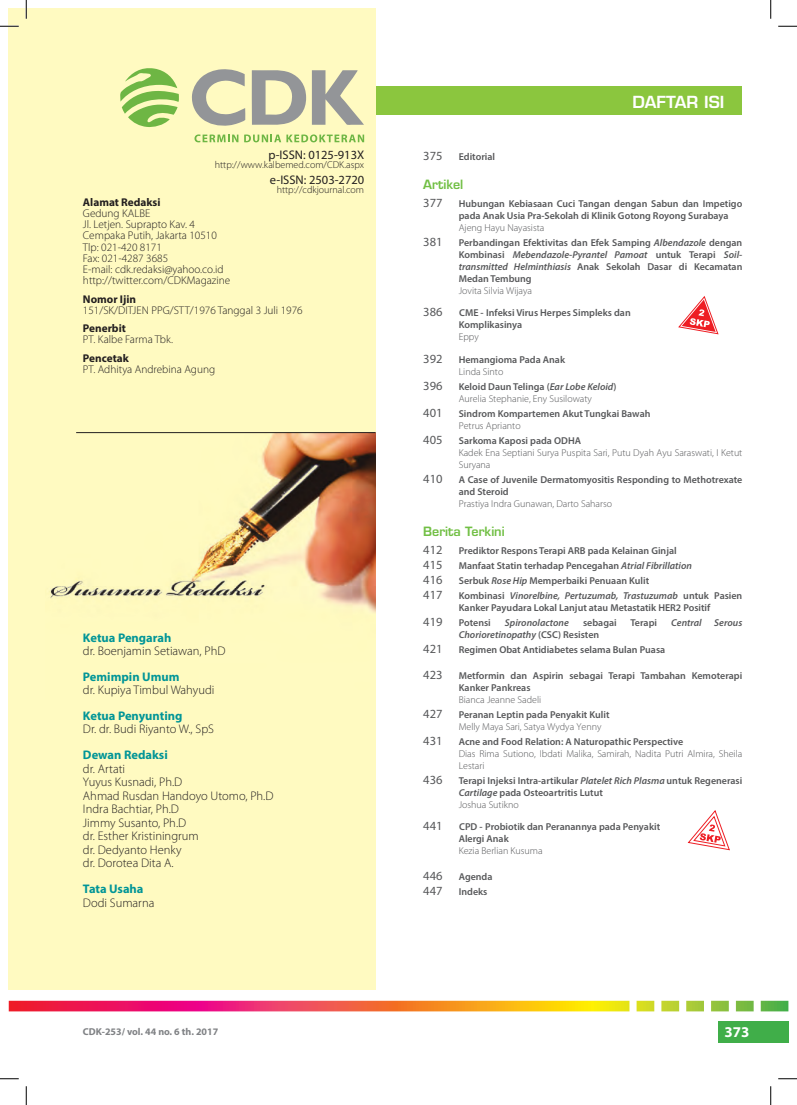
<style>
.page{position:relative;width:797px;height:1105px;background:#fff}
.page>*{position:absolute;margin:0;border:0;box-sizing:border-box;transform-origin:0 0}
.t1{font:600 16.25px "Eurostile LT Std";color:#fff}
.template-pgnumber-ri{font:700 15px "Myriad Pro";color:#fff}
.t2{font:300 12.5px/13.5px "Myriad Pro";color:#231f20}
.cover-di-artikel-jud{font:12.5px "Myriad Pro";color:#57585a}
.t3{font:700 12.5px "Myriad Pro";color:#009597}
.t4{font:12.5px "Myriad Pro";color:#231f20}
.cover-di-artikel-H1{font:600 12.5px "Eurostile LT Std";color:#71bf44}
.t5{font:300 11.25px/11.2px "Myriad Pro";color:#231f20}
.t6{font:700 11.25px "Myriad Pro";color:#231f20}
.cover-di-artikel-jud-2{font:600 10px/12px "Myriad Pro";color:#57585a}
.cover-di-artikel-nam{font:300 10px/12px "Myriad Pro";color:#57585a}
.cover-di-artikel-jud-3{font:italic 600 10px "Myriad Pro";color:#57585a}
.t7{font:300 10px "Myriad Pro";color:#231f20}
.t8{font:700 10px "Myriad Pro";color:#808285}
.s1{font-style:italic}
.s2{font-style:normal}
</style>
<div class="page">
<div style="left:717px;top:1021px;width:71px;height:22px;background:#40ae49"></div>
<svg style="left:9px;top:1001px;width:779px;height:10px"></svg>
<div style="left:375px;top:86px;width:367px;height:28px;background:#8bc63e"></div>
<div style="left:9px;top:9px;width:366px;height:981px;background:#fffac1"></div>
<img style="left:49px;top:433px;width:326px;height:180px">
<hr style="left:76px;top:432px;width:299px;height:1px;background:#231f20">
<svg style="left:192px;top:69px;width:53px;height:57px"></svg>
<svg style="left:312px;top:70px;width:52px;height:55px"></svg>
<svg style="left:252px;top:70px;width:54px;height:55px"></svg>
<svg style="left:194px;top:134px;width:44px;height:8px"></svg>
<svg style="left:244px;top:134px;width:120px;height:8px"></svg>
<svg style="left:120px;top:68px;width:59px;height:59px"></svg>
<svg style="left:687px;top:810px;width:43px;height:40px"></svg>
<svg style="left:678px;top:296px;width:40px;height:38px"></svg>
<svg style="left:0;top:25px;width:19px;height:2px"></svg>
<svg style="left:778px;top:25px;width:19px;height:2px"></svg>
<svg style="left:0;top:1078px;width:19px;height:1px"></svg>
<svg style="left:778px;top:1078px;width:19px;height:1px"></svg>
<svg style="left:25px;top:0;width:2px;height:19px"></svg>
<svg style="left:25px;top:1086px;width:2px;height:19px"></svg>
<svg style="left:770px;top:0;width:1px;height:19px"></svg>
<svg style="left:770px;top:1086px;width:1px;height:19px"></svg>
<p class="t4" style="left:268px;top:147px;width:97px">p-ISSN: 0125-913X</p>
<p class="t7" style="left:215px;top:159px;width:151px">http://www.kalbemed.com/CDK.aspx</p>
<p class="t4" style="left:270px;top:172px;width:96px">e-ISSN: 2503-2720</p>
<p class="t7" style="left:277px;top:184px;width:89px">http://cdkjournal.com</p>
<p class="t6" style="left:83px;top:194px;width:79px">Alamat Redaksi</p>
<p class="t5" style="left:83px;top:208px;width:149px">Gedung KALBE<br>Jl. Letjen. Suprapto Kav. 4<br>Cempaka Putih, Jakarta 10510<br>Tlp: 021-420 8171<br>Fax: 021-4287 3685<br>E-mail: cdk.redaksi@yahoo.co.id http://twitter.com/CDKMagazine</p>
<p class="t6" style="left:83px;top:291px;width:55px">Nomor Ijin</p>
<p class="t5" style="left:83px;top:305px;width:221px">151/SK/DITJEN PPG/STT/1976 Tanggal 3 Juli 1976</p>
<p class="t6" style="left:83px;top:321px;width:44px">Penerbit</p>
<p class="t5" style="left:83px;top:334px;width:92px">PT. Kalbe Farma Tbk.</p>
<p class="t6" style="left:83px;top:351px;width:47px">Pencetak</p>
<p class="t5" style="left:83px;top:364px;width:134px">PT. Adhitya Andrebina Agung</p>
<p class="t3" style="left:83px;top:629px;width:90px">Ketua Pengarah</p>
<p class="t2" style="left:83px;top:644px;width:144px">dr. Boenjamin Setiawan, PhD</p>
<p class="t3" style="left:83px;top:668px;width:98px">Pemimpin Umum</p>
<p class="t2" style="left:83px;top:684px;width:133px">dr. Kupiya Timbul Wahyudi</p>
<p class="t3" style="left:83px;top:707px;width:101px">Ketua Penyunting</p>
<p class="t2" style="left:83px;top:723px;width:132px">Dr. dr. Budi Riyanto W., SpS</p>
<p class="t3" style="left:83px;top:747px;width:86px">Dewan Redaksi</p>
<p class="t2" style="left:83px;top:762px;width:192px">dr. Artati<br>Yuyus Kusnadi, Ph.D<br>Ahmad Rusdan Handoyo Utomo, Ph.D<br>Indra Bachtiar, Ph.D<br>Jimmy Susanto, Ph.D<br>dr. Esther Kristiningrum<br>dr. Dedyanto Henky<br>dr. Dorotea Dita A.</p>
<p class="t3" style="left:83px;top:881px;width:62px">Tata Usaha</p>
<p class="t2" style="left:83px;top:896px;width:73px">Dodi Sumarna</p>
<h1 class="t1" style="left:632px;top:92px;width:94px">DAFTAR ISI</h1>
<p class="cover-di-artikel-jud" style="left:423px;top:148px;width:21px">375</p>
<p class="cover-di-artikel-jud-2" style="left:459px;top:150px;width:38px">Editorial</p>
<p class="cover-di-artikel-H1" style="left:423px;top:176px;width:42px">Artikel</p>
<p class="cover-di-artikel-jud" style="left:423px;top:195px;width:21px">377</p>
<p class="cover-di-artikel-jud-2" style="left:459px;top:198px;width:285px">Hubungan Kebiasaan Cuci Tangan dengan Sabun dan Impetigo pada Anak Usia Pra-Sekolah di Klinik Gotong Royong Surabaya</p>
<p class="cover-di-artikel-nam" style="left:459px;top:222px;width:87px">Ajeng Hayu Nayasista</p>
<p class="cover-di-artikel-jud" style="left:423px;top:234px;width:21px">381</p>
<p class="cover-di-artikel-jud-2" style="left:459px;top:237px;width:285px;text-align:justify">Perbandingan Efektivitas dan Efek Samping <span class="s1">Albendazole</span> dengan Kombinasi <span class="s1">Mebendazole-Pyrantel Pamoat</span> untuk Terapi <span class="s1">Soil&shy;transmitted Helminthiasis</span> Anak Sekolah Dasar di Kecamatan Medan Tembung</p>
<p class="cover-di-artikel-nam" style="left:459px;top:285px;width:75px">Jovita Silvia Wijaya</p>
<p class="cover-di-artikel-jud" style="left:423px;top:305px;width:21px">386</p>
<p class="cover-di-artikel-jud-2" style="left:459px;top:307px;width:173px">CME - Infeksi Virus Herpes Simpleks dan<br>Komplikasinya</p>
<p class="cover-di-artikel-nam" style="left:459px;top:331px;width:22px">Eppy</p>
<p class="cover-di-artikel-jud" style="left:423px;top:351px;width:21px">392</p>
<p class="cover-di-artikel-jud-2" style="left:459px;top:353px;width:108px">Hemangioma Pada Anak</p>
<p class="cover-di-artikel-nam" style="left:459px;top:365px;width:46px">Linda Sinto</p>
<p class="cover-di-artikel-jud" style="left:423px;top:378px;width:21px">396</p>
<p class="cover-di-artikel-jud-2" style="left:459px;top:380px;width:159px">Keloid Daun Telinga (<span class="s1">Ear Lobe Keloid</span>)</p>
<p class="cover-di-artikel-nam" style="left:459px;top:392px;width:135px">Aurelia Stephanie, Eny Susilowaty</p>
<p class="cover-di-artikel-jud" style="left:423px;top:405px;width:21px">401</p>
<p class="cover-di-artikel-jud-2" style="left:459px;top:407px;width:193px">Sindrom Kompartemen Akut Tungkai Bawah</p>
<p class="cover-di-artikel-nam" style="left:459px;top:419px;width:63px">Petrus Aprianto</p>
<p class="cover-di-artikel-jud" style="left:423px;top:432px;width:21px">405</p>
<p class="cover-di-artikel-jud-2" style="left:459px;top:434px;width:124px">Sarkoma Kaposi pada ODHA</p>
<p class="cover-di-artikel-nam" style="left:459px;top:446px;width:285px">Kadek Ena Septiani Surya Puspita Sari, Putu Dyah Ayu Saraswati, I Ketut<br>Suryana</p>
<p class="cover-di-artikel-jud" style="left:423px;top:471px;width:21px">410</p>
<p class="cover-di-artikel-jud-2" style="left:459px;top:473px;width:285px">A Case of Juvenile Dermatomyositis Responding to Methotrexate and Steroid</p>
<p class="cover-di-artikel-nam" style="left:459px;top:497px;width:155px">Prastiya Indra Gunawan, Darto Saharso</p>
<p class="cover-di-artikel-H1" style="left:423px;top:523px;width:83px">Berita Terkini</p>
<p class="cover-di-artikel-jud" style="left:423px;top:542px;width:21px">412</p>
<p class="cover-di-artikel-jud-2" style="left:459px;top:545px;width:219px">Prediktor Respons Terapi ARB pada Kelainan Ginjal</p>
<p class="cover-di-artikel-jud" style="left:423px;top:557px;width:21px">415</p>
<p class="cover-di-artikel-jud-2" style="left:459px;top:560px;width:235px">Manfaat Statin terhadap Pencegahan <span class="s1">Atrial Fibrillation</span></p>
<p class="cover-di-artikel-jud" style="left:423px;top:572px;width:21px">416</p>
<p class="cover-di-artikel-jud-2" style="left:459px;top:575px;width:192px">Serbuk <span class="s1">Rose Hip</span> Memperbaiki Penuaan Kulit</p>
<p class="cover-di-artikel-jud" style="left:423px;top:587px;width:21px">417</p>
<p class="cover-di-artikel-jud-2" style="left:459px;top:590px;width:285px">Kombinasi <span class="s1">Vinorelbine, Pertuzumab, Trastuzumab</span> untuk Pasien<br>Kanker Payudara Lokal Lanjut atau Metastatik HER2 Positif</p>
<p class="cover-di-artikel-jud" style="left:423px;top:614px;width:21px">419</p>
<p class="cover-di-artikel-jud-2" style="left:459px;top:617px;width:34px">Potensi</p>
<p class="cover-di-artikel-jud-3" style="left:505px;top:617px;width:65px">Spironolactone</p>
<p class="cover-di-artikel-jud-2" style="left:583px;top:617px;width:35px">sebagai</p>
<p class="cover-di-artikel-jud-2" style="left:630px;top:617px;width:28px">Terapi</p>
<p class="cover-di-artikel-jud-3" style="left:671px;top:617px;width:32px">Central</p>
<p class="cover-di-artikel-jud-3" style="left:714px;top:617px;width:30px">Serous</p>
<p class="cover-di-artikel-jud-3" style="left:459px;top:629px;width:142px">Chorioretinopathy <span class="s2">(CSC) Resisten</span></p>
<p class="cover-di-artikel-jud" style="left:423px;top:641px;width:21px">421</p>
<p class="cover-di-artikel-jud-2" style="left:459px;top:644px;width:208px">Regimen Obat Antidiabetes selama Bulan Puasa</p>
<p class="cover-di-artikel-jud" style="left:423px;top:667px;width:21px">423</p>
<p class="cover-di-artikel-jud-2" style="left:459px;top:669px;width:285px">Metformin dan Aspirin sebagai Terapi Tambahan Kemoterapi<br>Kanker Pankreas</p>
<p class="cover-di-artikel-nam" style="left:459px;top:694px;width:84px">Bianca Jeanne Sadeli</p>
<p class="cover-di-artikel-jud" style="left:423px;top:706px;width:21px">427</p>
<p class="cover-di-artikel-jud-2" style="left:459px;top:708px;width:152px">Peranan Leptin pada Penyakit Kulit</p>
<p class="cover-di-artikel-nam" style="left:459px;top:721px;width:144px">Melly Maya Sari, Satya Wydya Yenny</p>
<p class="cover-di-artikel-jud" style="left:423px;top:733px;width:21px">431</p>
<p class="cover-di-artikel-jud-2" style="left:459px;top:735px;width:226px">Acne and Food Relation: A Naturopathic Perspective</p>
<p class="cover-di-artikel-nam" style="left:459px;top:748px;width:285px">Dias Rima Sutiono, Ibdati Malika, Samirah, Nadita Putri Almira, Sheila<br>Lestari</p>
<p class="cover-di-artikel-jud" style="left:423px;top:772px;width:21px">436</p>
<p class="cover-di-artikel-jud-2" style="left:459px;top:774px;width:285px">Terapi Injeksi Intra-artikular <span class="s1">Platelet Rich Plasma</span> untuk Regenerasi<br><span class="s1">Cartilage</span> pada Osteoartritis Lutut</p>
<p class="cover-di-artikel-nam" style="left:459px;top:799px;width:61px">Joshua Sutikno</p>
<p class="cover-di-artikel-jud" style="left:423px;top:818px;width:21px">441</p>
<p class="cover-di-artikel-jud-2" style="left:459px;top:820px;width:203px">CPD - Probiotik dan Peranannya pada Penyakit<br>Alergi Anak</p>
<p class="cover-di-artikel-nam" style="left:459px;top:845px;width:85px">Kezia Berlian Kusuma</p>
<p class="cover-di-artikel-jud" style="left:423px;top:868px;width:21px">446</p>
<p class="cover-di-artikel-jud-2" style="left:459px;top:870px;width:35px">Agenda</p>
<p class="cover-di-artikel-jud" style="left:423px;top:883px;width:21px">447</p>
<p class="cover-di-artikel-jud-2" style="left:459px;top:885px;width:30px">Indeks</p>
<p class="t8" style="left:83px;top:1025px;width:137px">CDK-253/ vol. 44 no. 6 th. 2017</p>
<p class="template-pgnumber-ri" style="left:724px;top:1022px;width:26px">373</p>
</div>
